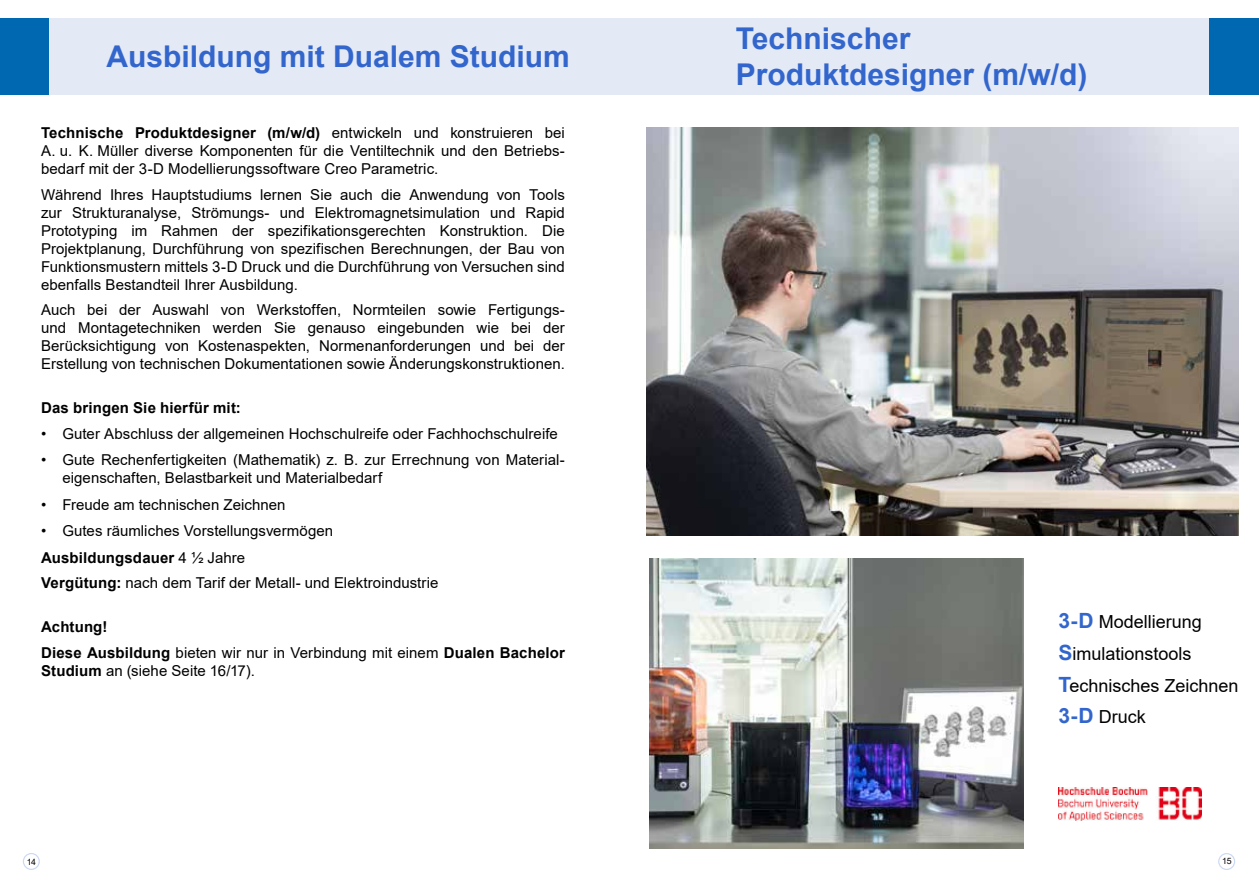
<style>
.page{position:relative;width:1259px;height:893px;background:#fff}
.page>*{position:absolute;margin:0;border:0;box-sizing:border-box;transform-origin:0 0}
.t1{font:700 30px/36px "Arial";color:#36c}
.t2{font:18px/31.7px "Arial";color:#000}
.t3{font:15px/18px "Arial";letter-spacing:.005em;color:#000;text-align:justify}
.t4{font:700 15px/25.2px "Arial";letter-spacing:.01em;color:#000}
.t5{font:8.7px "Arial";color:#000}
.s1{font-weight:700}
.s2{font-weight:400}
.s3{font-weight:700;font-size:21px;color:#36c}
</style>
<div class="page">
<div style="left:1218px;top:853px;width:17px;height:17px;border:1px solid #ccd9f2;border-radius:50%"></div>
<div style="left:23px;top:853px;width:17px;height:17px;border:1px solid #ccd9f2;border-radius:50%"></div>
<div style="left:0;top:18px;width:1259px;height:77px;background:#e4e9f6"></div>
<div style="left:0;top:18px;width:49px;height:77px;background:#0067b1"></div>
<div style="left:1209px;top:18px;width:50px;height:77px;background:#0067b1"></div>
<img style="left:646px;top:128px;width:592px;height:408px">
<img style="left:649px;top:558px;width:374px;height:290px">
<img style="left:1058px;top:788px;width:143px;height:32px">
<h1 class="t1" style="left:106px;top:39px;width:465px">Ausbildung mit Dualem Studium</h1>
<p class="t3" style="left:41px;top:124px;width:525px"><span class="s1">Technische Produktdesigner (m/w/d)</span> entwickeln und konstruieren bei A. u. K. Müller diverse Komponenten für die Ventiltechnik und den Betriebs&shy;bedarf mit der 3-D Modellierungssoftware Creo Parametric.</p>
<p class="t3" style="left:41px;top:185px;width:525px">Während Ihres Hauptstudiums lernen Sie auch die Anwendung von Tools zur Strukturanalyse, Strömungs- und Elektromagnetsimulation und Rapid Prototyping im Rahmen der spezifikationsgerechten Konstruktion. Die Projektplanung, Durchführung von spezifischen Berechnungen, der Bau von Funktionsmustern mittels 3-D Druck und die Durchführung von Versuchen sind ebenfalls Bestandteil Ihrer Ausbildung.</p>
<p class="t3" style="left:41px;top:301px;width:525px">Auch bei der Auswahl von Werkstoffen, Normteilen sowie Fertigungs&shy;und Montagetechniken werden Sie genauso eingebunden wie bei der Berücksichtigung von Kostenaspekten, Normenanforderungen und bei der Erstellung von technischen Dokumentationen sowie Änderungskonstruktionen.</p>
<p class="t4" style="left:41px;top:396px;width:201px">Das bringen Sie hierfür mit:</p>
<p class="t3" style="left:41px;top:424px;width:518px">• Guter Abschluss der allgemeinen Hochschulreife oder Fachhochschulreife</p>
<p class="t3" style="left:62px;top:451px;width:504px;text-indent:-21px">• Gute Rechenfertigkeiten (Mathematik) z. B. zur Errechnung von Material&shy;eigenschaften, Belastbarkeit und Materialbedarf</p>
<p class="t3" style="left:41px;top:495px;width:246px">• Freude am technischen Zeichnen</p>
<p class="t3" style="left:41px;top:518px;width:399px;line-height:25.8px;text-align:left">• Gutes räumliches Vorstellungsvermögen<br><span class="s1">Ausbildungsdauer</span> 4 1/2 Jahre<br><span class="s1">Vergütung:</span> nach dem Tarif der Metall- und Elektroindustrie</p>
<p class="t4" style="left:41px;top:615px;width:525px">Achtung!<br>Diese Ausbildung <span class="s2">bieten wir nur in Verbindung mit einem</span> Dualen Bachelor</p>
<p class="t3" style="left:41px;top:661px;width:215px"><span class="s1">Studium</span> an (siehe Seite 16/17).</p>
<h1 class="t1" style="left:736px;top:21px;width:353px">Technischer<br>Produktdesigner (m/w/d)</h1>
<p class="t2" style="left:1058px;top:606px;width:182px"><span class="s3">3-D</span> Modellierung<br><span class="s3">S</span>imulationstools<br><span class="s3">T</span>echnisches Zeichnen<br><span class="s3">3-D</span> Druck</p>
<p class="t5" style="left:27px;top:855px;width:11px">14</p>
<p class="t5" style="left:1222px;top:855px;width:11px">15</p>
</div>
